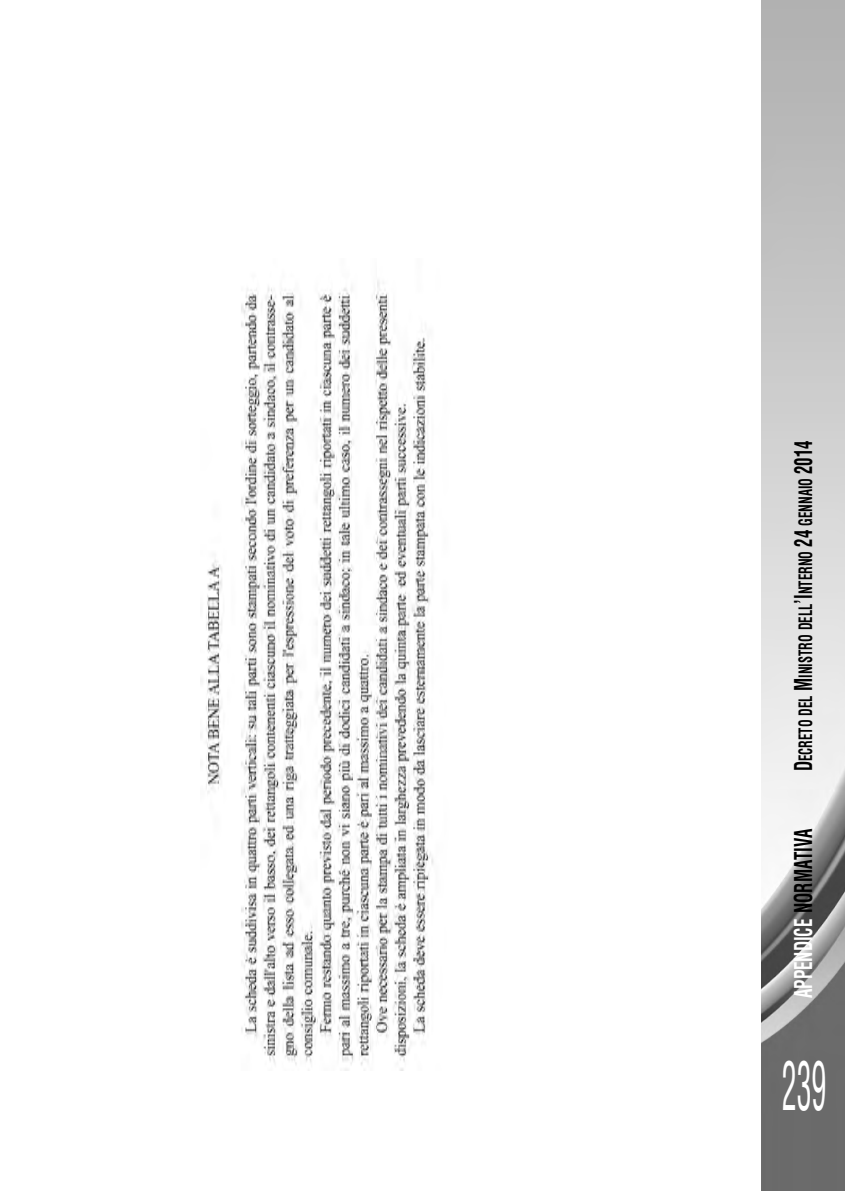
<style>
.page{position:relative;width:845px;height:1191px;background:#fff}
.page>*{position:absolute;margin:0;border:0;box-sizing:border-box;transform-origin:0 0}
.t1{font:condensed 66px "Helvetica";color:#fff;scale:.45 1}
.t2{font:700 condensed 24px "Helvetica";color:#fff;scale:.7 1}
.t3{font:700 condensed 18px "Helvetica";color:#000;scale:.7 1}
.s1{font-size:24px}
.s2{color:#000}
</style>
<div class="page">
<img style="left:761px;top:0;width:84px;height:1191px">
<img style="left:200px;top:280px;width:234px;height:790px">
<p class="t3" style="left:795px;top:771px;width:474px;rotate:-90deg"><span class="s1">D</span>ECRETO DEL <span class="s1">M</span>INISTRO DELL<span class="s1">’I</span>NTERNO <span class="s1">24</span> GENNAIO <span class="s1">2014</span></p>
<h2 class="t2" style="left:789px;top:998px;width:244px;rotate:-90deg">APPENDICE <span class="s2">NORMATIVA</span></h2>
<h1 class="t1" style="left:782px;top:1048px;width:100px">239</h1>
</div>
